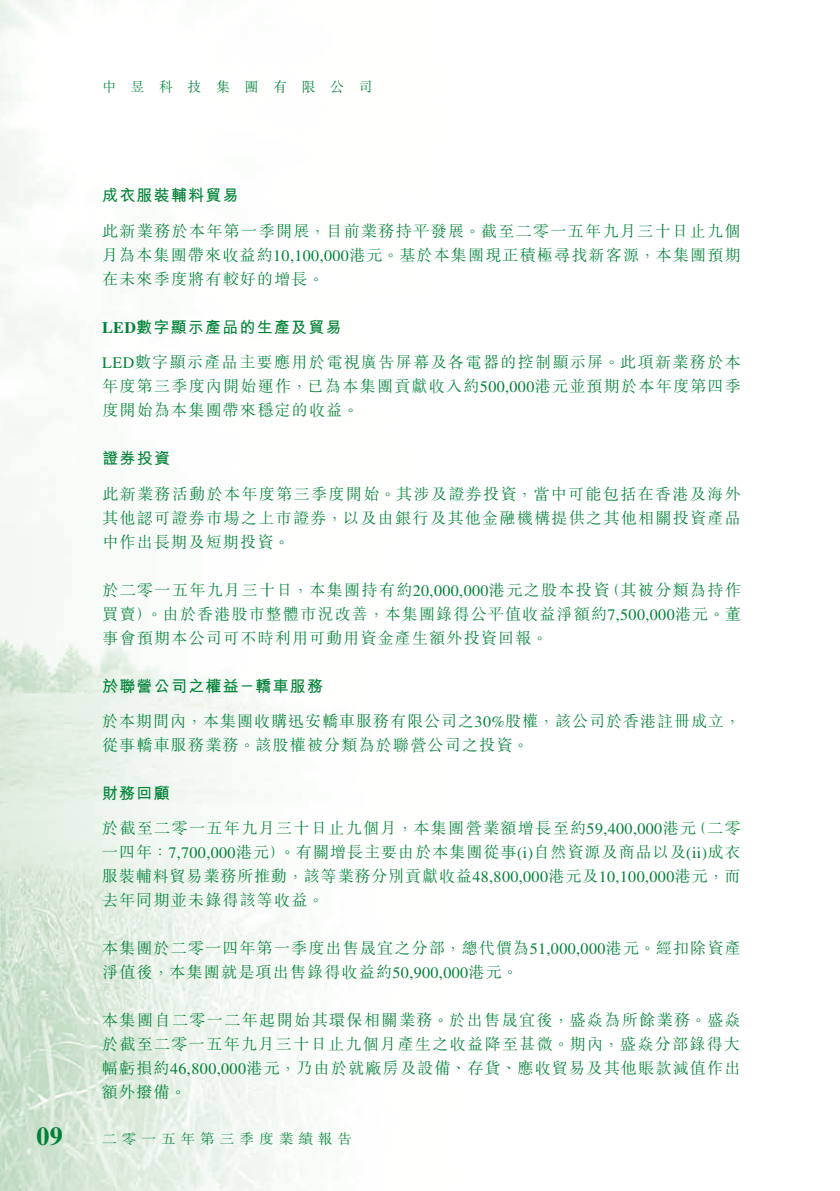
<style>
.page{position:relative;width:840px;height:1191px;background:#fff}
.page>*{position:absolute;margin:0;border:0;box-sizing:border-box;transform-origin:0 0}
.t1{font:700 26px "Times LT Std";color:#008237}
.t2{font:300 16px/24px "M Sung HK";letter-spacing:.075em;color:#008237;text-align:justify}
.t3{font:700 16px "M Hei HK";letter-spacing:.075em;color:#008237}
.t4{font:300 14px "M Sung HK";letter-spacing:.335em;color:#008237;scale:1.05 1}
.t5{font:300 14px "M Sung HK";letter-spacing:1.035em;color:#008237}
.s1{font-family:"Times LT Std";font-weight:400}
.s2{font-family:"Times LT Std"}
</style>
<div class="page">
<img style="left:0;top:0;width:318px;height:1191px">
<h1 class="t1" style="left:37px;top:1120px;width:27px">09</h1>
<p class="t5" style="left:102px;top:77px;width:272px">中昱科技集團有限公司</p>
<p class="t3" style="left:102px;top:184px;width:138px">成衣服裝輔料貿易</p>
<p class="t2" style="left:102px;top:218px;width:639px">此新業務於本年第一季開展，目前業務持平發展。截至二零一五年九月三十日止九個月為本集團帶來收益約<span class="s1">10,100,000</span>港元。基於本集團現正積極尋找新客源，本集團預期在未來季度將有較好的增長。</p>
<p class="t3" style="left:102px;top:315px;width:241px"><span class="s2">LED</span>數字顯示產品的生產及貿易</p>
<p class="t2" style="left:102px;top:349px;width:640px"><span class="s1">LED</span>數字顯示產品主要應用於電視廣告屏幕及各電器的控制顯示屏。此項新業務於本年度第三季度內開始運作，已為本集團貢獻收入約<span class="s1">500,000</span>港元並預期於本年度第四季度開始為本集團帶來穩定的收益。</p>
<p class="t3" style="left:102px;top:447px;width:69px">證券投資</p>
<p class="t2" style="left:102px;top:481px;width:639px">此新業務活動於本年度第三季度開始。其涉及證券投資，當中可能包括在香港及海外其他認可證券市場之上市證券，以及由銀行及其他金融機構提供之其他相關投資產品中作出長期及短期投資。</p>
<p class="t2" style="left:603px;top:577px;width:138px">（其被分類為持作</p>
<p class="t2" style="left:102px;top:577px;width:640px;text-align:left">於二零一五年九月三十日，本集團持有約<span class="s1">20,000,000</span>港元之股本投資<br>買賣）。由於香港股市整體市況改善，本集團錄得公平值收益淨額約<span class="s1">7,500,000</span>港元。董事會預期本公司可不時利用可動用資金產生額外投資回報。</p>
<p class="t3" style="left:102px;top:674px;width:222px">於聯營公司之權益－轎車服務</p>
<p class="t2" style="left:102px;top:708px;width:639px">於本期間內，本集團收購迅安轎車服務有限公司之<span class="s1">30%</span>股權，該公司於香港註冊成立，從事轎車服務業務。該股權被分類為於聯營公司之投資。</p>
<p class="t3" style="left:102px;top:781px;width:69px">財務回顧</p>
<p class="t2" style="left:690px;top:815px;width:51px">（二零</p>
<p class="t2" style="left:102px;top:815px;width:639px;text-align:left">於截至二零一五年九月三十日止九個月，本集團營業額增長至約<span class="s1">59,400,000</span>港元<br>一四年：<span class="s1">7,700,000</span>港元）。有關增長主要由於本集團從事 <span class="s1">)i(</span> 自然資源及商品以及<span class="s1">(ii)</span>成衣服裝輔料貿易業務所推動，該等業務分別貢獻收益<span class="s1">48,800,000</span>港元及<span class="s1">10,100,000</span>港元，而去年同期並未錄得該等收益。</p>
<p class="t2" style="left:102px;top:935px;width:639px">本集團於二零一四年第一季度出售晟宜之分部，總代價為<span class="s1">51,000,000</span>港元。經扣除資產淨值後，本集團就是項出售錄得收益約<span class="s1">50,900,000</span>港元。</p>
<p class="t2" style="left:102px;top:1007px;width:639px">本集團自二零一二年起開始其環保相關業務。於出售晟宜後，盛焱為所餘業務。盛焱於截至二零一五年九月三十日止九個月產生之收益降至甚微。期內，盛焱分部錄得大幅虧損約<span class="s1">46,800,000</span>港元，乃由於就廠房及設備、存貨、應收貿易及其他賬款減值作出額外撥備。</p>
<p class="t4" style="left:102px;top:1129px;width:239px">二零一五年第三季度業績報告</p>
</div>
